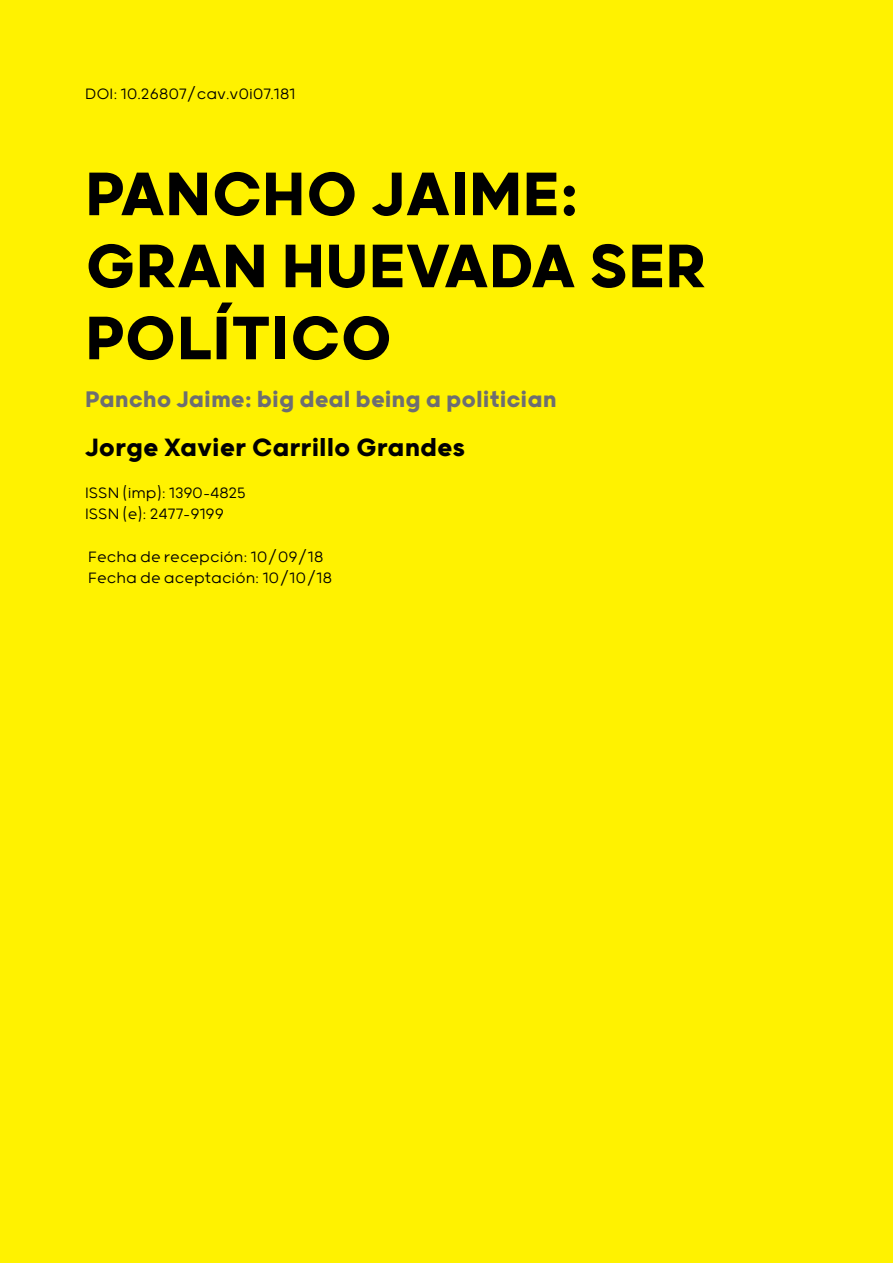
<style>
.page{position:relative;width:893px;height:1263px;background:#fff200}
.page>*{position:absolute;margin:0;border:0;box-sizing:border-box;transform-origin:0 0}
.t1{font:700 73.5px/72px "Grold";color:#000}
.t2{font:700 30px "Grold";color:#000}
.t3{font:700 27px "Grold";color:#6d6e71}
.t4{font:300 18px/21px "Grold";color:#000}
</style>
<div class="page">
<p class="t4" style="left:85px;top:82px;width:212px">DOI: 10.26807/cav.v0i07.181</p>
<h1 class="t1" style="left:85px;top:154px;width:622px">PANCHO JAIME:<br>GRAN HUEVADA SER<br>POLÍTICO</h1>
<h3 class="t3" style="left:85px;top:383px;width:473px">Pancho Jaime: big deal being a politician</h3>
<h2 class="t2" style="left:85px;top:430px;width:382px">Jorge Xavier Carrillo Grandes</h2>
<p class="t4" style="left:85px;top:482px;width:162px">ISSN (imp): 1390-4825<br>ISSN (e): 2477-9199</p>
<p class="t4" style="left:88px;top:545px;width:246px">Fecha de recepción: 10/09/18<br>Fecha de aceptación: 10/10/18</p>
</div>
